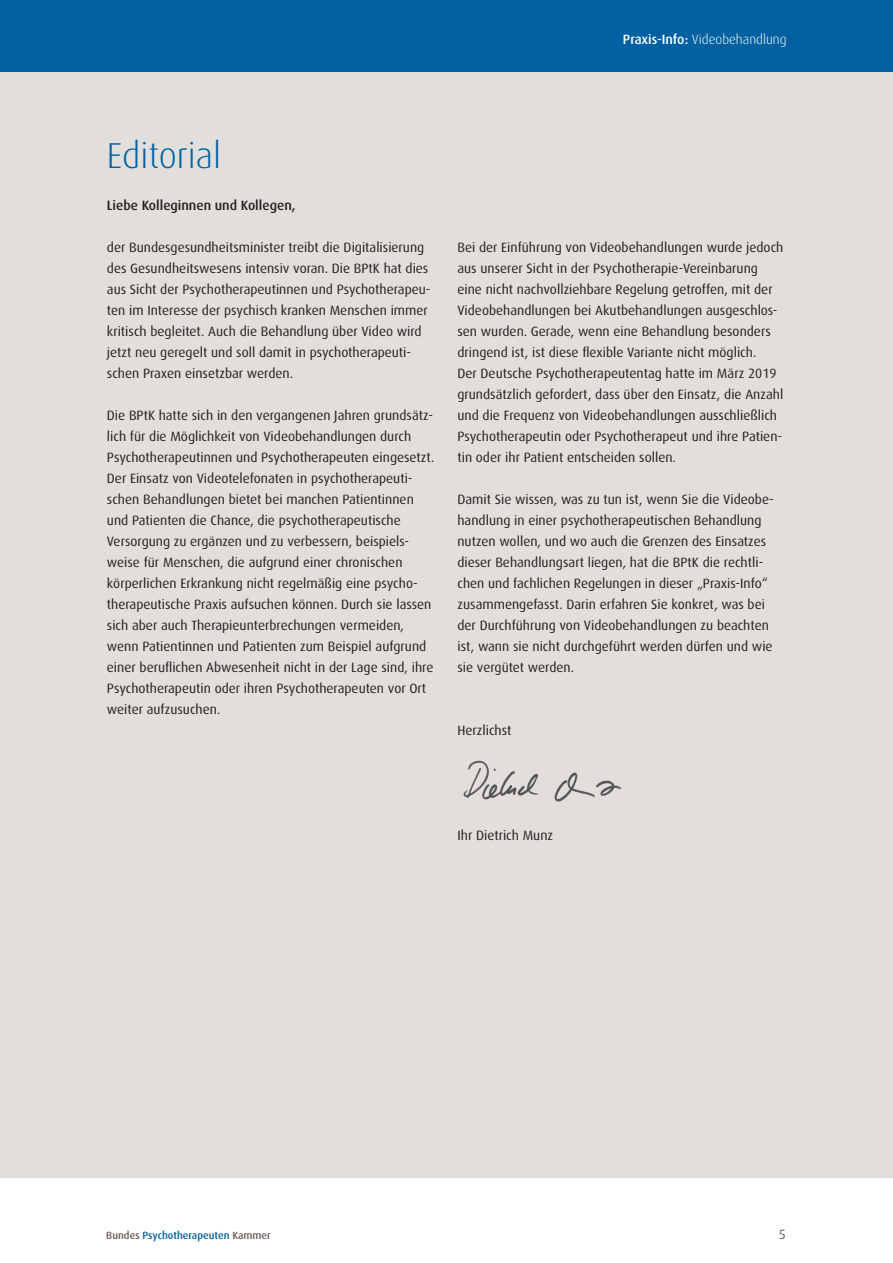
<style>
.page{position:relative;width:893px;height:1263px;background:#fff}
.page>*{position:absolute;margin:0;border:0;box-sizing:border-box;transform-origin:0 0}
.t1{font:300 36px "Dax";color:#0060a0}
.t2{font:13.5px/21px "Dax";color:#231f20}
.t3{font:500 13.5px "Dax";color:#231f20}
.t4{font:300 13.5px "Dax";color:#fff}
.t5{font:13.5px "Dax";color:#655c57}
.t6{font:500 10.5px "Dax";color:#0060a0}
.s1{font-weight:500}
.s2{color:#655c57}
</style>
<div class="page">
<div style="left:0;top:0;width:893px;height:72px;background:#0060a0"></div>
<div style="left:0;top:72px;width:893px;height:1106px;background:#e1dedc"></div>
<img style="left:463px;top:760px;width:159px;height:42px">
<p class="t4" style="left:623px;top:32px;width:165px"><span class="s1">Praxis-Info:</span> Videobehandlung</p>
<h1 class="t1" style="left:107px;top:136px;width:116px">Editorial</h1>
<p class="t3" style="left:107px;top:198px;width:190px">Liebe Kolleginnen und Kollegen,</p>
<p class="t2" style="left:107px;top:237px;width:325px">der Bundesgesundheitsminister treibt die Digitalisierung des Gesundheitswesens intensiv voran. Die BPtK hat dies aus Sicht der Psychotherapeutinnen und Psychotherapeu&shy;ten im Interesse der psychisch kranken Menschen immer kritisch begleitet. Auch die Behandlung über Video wird jetzt neu geregelt und soll damit in psychotherapeuti&shy;schen Praxen einsetzbar werden.</p>
<p class="t2" style="left:107px;top:405px;width:329px">Die BPtK hatte sich in den vergangenen Jahren grundsätz&shy;lich für die Möglichkeit von Videobehandlungen durch Psychotherapeutinnen und Psychotherapeuten eingesetzt.<br>Der Einsatz von Videotelefonaten in psychotherapeuti&shy;schen Behandlungen bietet bei manchen Patientinnen und Patienten die Chance, die psychotherapeutische Versorgung zu ergänzen und zu verbessern, beispiels&shy;weise für Menschen, die aufgrund einer chronischen körperlichen Erkrankung nicht regelmäßig eine psycho&shy;therapeutische Praxis aufsuchen können. Durch sie lassen sich aber auch Therapieunterbrechungen vermeiden, wenn Patientinnen und Patienten zum Beispiel aufgrund einer beruflichen Abwesenheit nicht in der Lage sind, ihre Psychotherapeutin oder ihren Psychotherapeuten vor Ort weiter aufzusuchen.</p>
<p class="t2" style="left:457px;top:237px;width:327px">Bei der Einführung von Videobehandlungen wurde jedoch aus unserer Sicht in der Psychotherapie-Vereinbarung eine nicht nachvollziehbare Regelung getroffen, mit der Videobehandlungen bei Akutbehandlungen ausgeschlos&shy;sen wurden. Gerade, wenn eine Behandlung besonders dringend ist, ist diese flexible Variante nicht möglich.<br>Der Deutsche Psychotherapeutentag hatte im März 2019 grundsätzlich gefordert, dass über den Einsatz, die Anzahl und die Frequenz von Videobehandlungen ausschließlich Psychotherapeutin oder Psychotherapeut und ihre Patien&shy;tin oder ihr Patient entscheiden sollen.</p>
<p class="t2" style="left:457px;top:489px;width:318px">Damit Sie wissen, was zu tun ist, wenn Sie die Videobe&shy;handlung in einer psychotherapeutischen Behandlung nutzen wollen, und wo auch die Grenzen des Einsatzes dieser Behandlungsart liegen, hat die BPtK die rechtli&shy;chen und fachlichen Regelungen in dieser „Praxis-Info“ zusammengefasst. Darin erfahren Sie konkret, was bei der Durchführung von Videobehandlungen zu beachten ist, wann sie nicht durchgeführt werden dürfen und wie sie vergütet werden.</p>
<p class="t2" style="left:457px;top:720px;width:56px">Herzlichst</p>
<p class="t2" style="left:457px;top:825px;width:97px">Ihr Dietrich Munz</p>
<p class="t6" style="left:106px;top:1229px;width:166px"><span class="s2">Bundes</span> Psychotherapeuten <span class="s2">Kammer</span></p>
<p class="t5" style="left:779px;top:1227px;width:9px">5</p>
</div>
